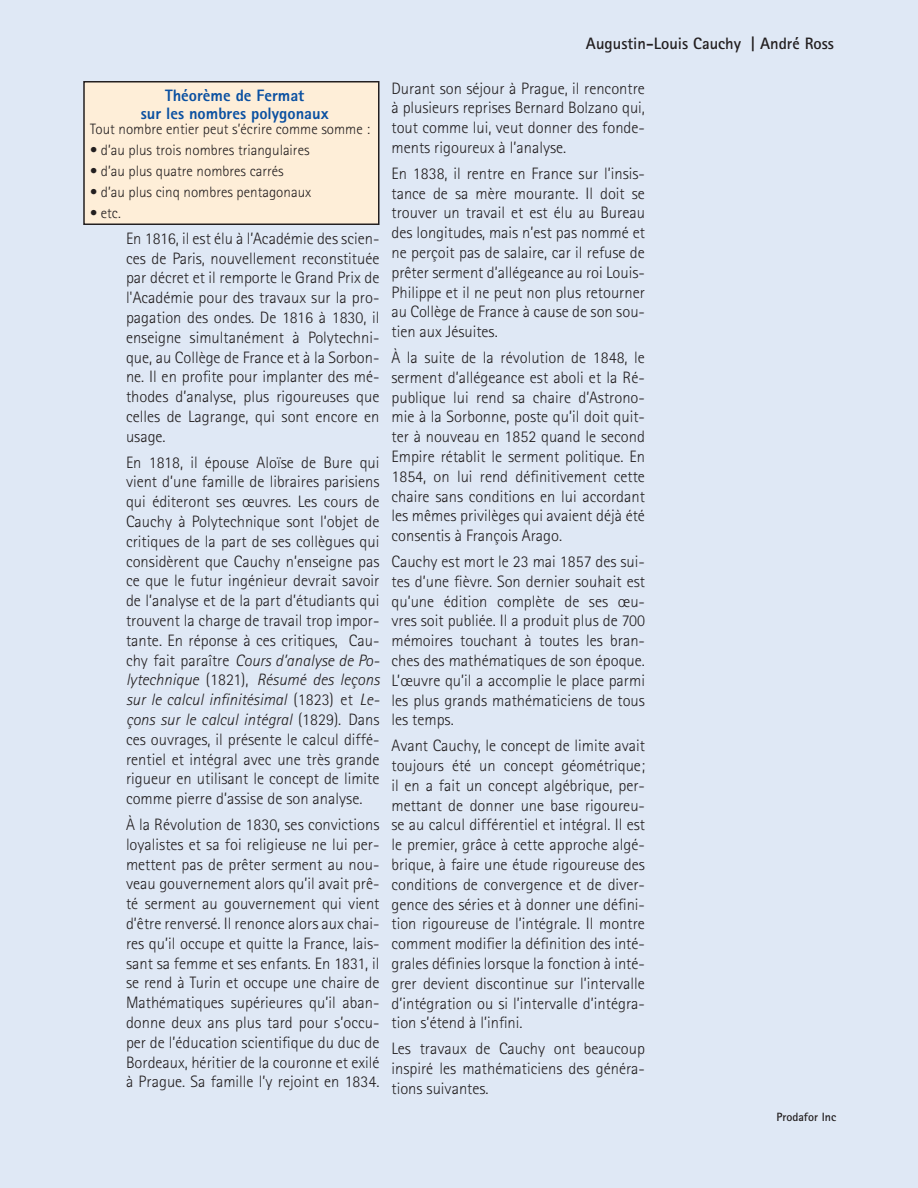
<style>
.page{position:relative;width:918px;height:1188px;background:#dfe8f5}
.page>*{position:absolute;margin:0;border:0;box-sizing:border-box;transform-origin:0 0}
.t1{font:300 16.5px/19.8px "Rotis Sans Serif";color:#231f20;text-align:justify}
.Sous-titre_2{font:800 16.5px "Rotis Sans Serif";color:#0a50a1}
.t2{font:700 16.5px "Rotis Sans Serif";color:#231f20}
.Liste{font:300 15px "Rotis Sans Serif";color:#231f20}
.t3{font:700 12px "Rotis Sans Serif";color:#231f20}
.s1{font-style:italic}
</style>
<div class="page">
<div style="left:84px;top:82px;width:295px;height:142px;background:#feeed8"></div>
<div style="left:83px;top:81px;width:297px;height:144px;border:2px solid #231f20"></div>
<p class="t2" style="left:586px;top:33px;width:250px">Augustin-Louis Cauchy | André Ross</p>
<p class="Sous-titre_2" style="left:165px;top:85px;width:141px">Théorème de Fermat</p>
<p class="Sous-titre_2" style="left:141px;top:103px;width:189px">sur les nombres polygonaux</p>
<p class="Liste" style="left:90px;top:120px;width:282px">Tout nombre entier peut s’écrire comme somme :</p>
<p class="Liste" style="left:90px;top:141px;width:221px">• d’au plus trois nombres triangulaires</p>
<p class="Liste" style="left:90px;top:162px;width:195px">• d’au plus quatre nombres carrés</p>
<p class="Liste" style="left:90px;top:183px;width:223px">• d’au plus cinq nombres pentagonaux</p>
<p class="Liste" style="left:90px;top:204px;width:32px">• etc.</p>
<p class="t1" style="left:126px;top:228px;width:255px">En 1816, il est élu à l’Académie des scien&shy;ces de Paris, nouvellement reconstituée par décret et il remporte le Grand Prix de l'Académie pour des travaux sur la pro&shy;pagation des ondes. De 1816 à 1830, il enseigne simultanément à Polytechni&shy;que, au Collège de France et à la Sorbon&shy;ne. Il en profite pour implanter des mé&shy;thodes d’analyse, plus rigoureuses que celles de Lagrange, qui sont encore en usage.</p>
<p class="t1" style="left:126px;top:452px;width:255px">En 1818, il épouse Aloïse de Bure qui vient d’une famille de libraires parisiens qui éditeront ses œuvres. Les cours de Cauchy à Polytechnique sont l’objet de critiques de la part de ses collègues qui considèrent que Cauchy n’enseigne pas ce que le futur ingénieur devrait savoir de l’analyse et de la part d’étudiants qui trouvent la charge de travail trop impor&shy;tante. En réponse à ces critiques, Cau&shy;chy fait paraître <span class="s1">Cours d’analyse de Po&shy;lytechnique</span> (1821), <span class="s1">Résumé des leçons sur le calcul infinitésimal</span> (1823) et <span class="s1">Le&shy;çons sur le calcul intégral</span> (1829). Dans ces ouvrages, il présente le calcul diffé&shy;rentiel et intégral avec une très grande rigueur en utilisant le concept de limite comme pierre d’assise de son analyse.</p>
<p class="t1" style="left:126px;top:815px;width:255px">À la Révolution de 1830, ses convictions loyalistes et sa foi religieuse ne lui per&shy;mettent pas de prêter serment au nou&shy;veau gouvernement alors qu’il avait prê&shy;té serment au gouvernement qui vient d’être renversé. Il renonce alors aux chai&shy;res qu’il occupe et quitte la France, lais&shy;sant sa femme et ses enfants. En 1831, il se rend à Turin et occupe une chaire de Mathématiques supérieures qu’il aban&shy;donne deux ans plus tard pour s’occu&shy;per de l’éducation scientifique du duc de Bordeaux, héritier de la couronne et exilé à Prague. Sa famille l’y rejoint en 1834.</p>
<p class="t1" style="left:392px;top:78px;width:255px">Durant son séjour à Prague, il rencontre à plusieurs reprises Bernard Bolzano qui, tout comme lui, veut donner des fonde&shy;ments rigoureux à l’analyse.</p>
<p class="t1" style="left:392px;top:163px;width:255px">En 1838, il rentre en France sur l’insis&shy;tance de sa mère mourante. Il doit se trouver un travail et est élu au Bureau des longitudes, mais n’est pas nommé et ne perçoit pas de salaire, car il refuse de prêter serment d’allégeance au roi Louis-Philippe et il ne peut non plus retourner au Collège de France à cause de son sou&shy;tien aux Jésuites.</p>
<p class="t1" style="left:392px;top:348px;width:255px">À la suite de la révolution de 1848, le serment d’allégeance est aboli et la Ré&shy;publique lui rend sa chaire d’Astrono&shy;mie à la Sorbonne, poste qu’il doit quit&shy;ter à nouveau en 1852 quand le second Empire rétablit le serment politique. En 1854, on lui rend définitivement cette chaire sans conditions en lui accordant les mêmes privilèges qui avaient déjà été consentis à François Arago.</p>
<p class="t1" style="left:392px;top:552px;width:255px">Cauchy est mort le 23 mai 1857 des sui&shy;tes d’une fièvre. Son dernier souhait est qu’une édition complète de ses œu&shy;vres soit publiée. Il a produit plus de 700 mémoires touchant à toutes les bran&shy;ches des mathématiques de son époque.<br>L’œuvre qu’il a accomplie le place parmi les plus grands mathématiciens de tous les temps.</p>
<p class="t1" style="left:392px;top:736px;width:255px">Avant Cauchy, le concept de limite avait toujours été un concept géométrique; il en a fait un concept algébrique, per&shy;mettant de donner une base rigoureu&shy;se au calcul différentiel et intégral. Il est le premier, grâce à cette approche algé&shy;brique, à faire une étude rigoureuse des conditions de convergence et de diver&shy;gence des séries et à donner une défini&shy;tion rigoureuse de l’intégrale. Il montre comment modifier la définition des inté&shy;grales définies lorsque la fonction à inté&shy;grer devient discontinue sur l’intervalle d’intégration ou si l’intervalle d’intégra&shy;tion s’étend à l’infini.</p>
<p class="t1" style="left:392px;top:1039px;width:255px">Les travaux de Cauchy ont beaucoup inspiré les mathématiciens des généra&shy;tions suivantes.</p>
<p class="t3" style="left:776px;top:1110px;width:61px">Prodafor Inc</p>
</div>
